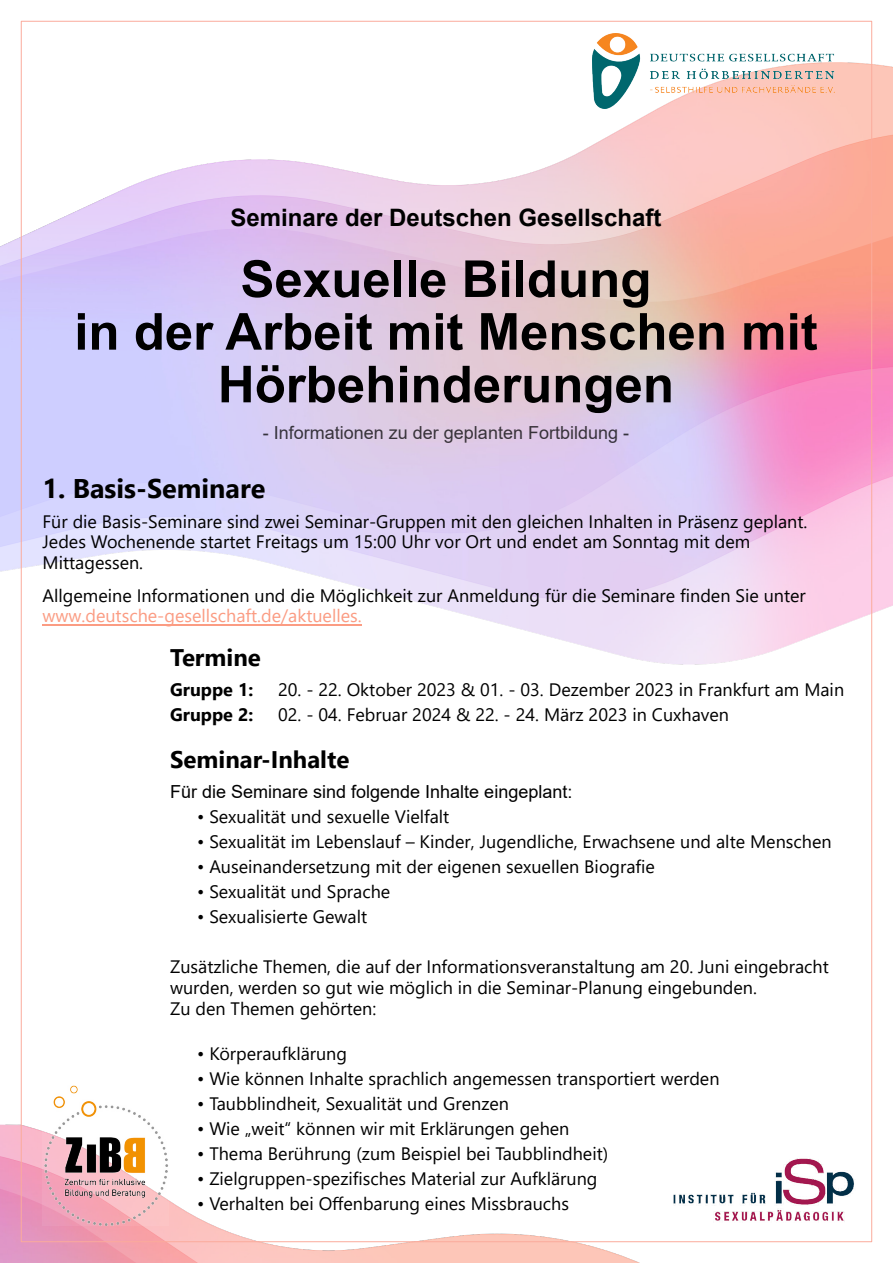
<style>
.page{position:relative;width:893px;height:1263px;background:#fff}
.page>*{position:absolute;margin:0;border:0;box-sizing:border-box;transform-origin:0 0}
.t1{font:700 51px/52.7px "Arial";color:#000;text-align:center}
.t2{font:700 27px "Segoe UI";color:#000}
.t3{font:700 24px "Arial";color:#000}
.t4{font:700 24px "Segoe UI";color:#000}
.t5{font:18px/20.7px "Segoe UI";color:#000}
.t6{font:18px "Arial";color:#000}
.t7{font:18px "Arial";color:rgb(0 0 0/.75)}
.t8{font:18px "Segoe UI";color:#fb9c83}
.t9{font:700 18px "Segoe UI";color:#000}
</style>
<div class="page">
<img style="left:0;top:63px;width:893px;height:601px">
<img style="left:0;top:1124px;width:640px;height:139px">
<img style="left:674px;top:1158px;width:180px;height:64px">
<img style="left:43px;top:1085px;width:126px;height:140px">
<img style="left:592px;top:33px;width:242px;height:75px">
<hr style="left:43px;top:624px;width:319px;height:1px;background:#fb9c83">
<h3 class="t3" style="left:230px;top:209px;width:432px">Seminare der Deutschen Gesellschaft</h3>
<h1 class="t1" style="left:74px;top:257px;width:745px">Sexuelle Bildung<br>in der Arbeit mit Menschen mit<br>Hörbehinderungen</h1>
<p class="t7" style="left:263px;top:426px;width:368px">- Informationen zu der geplanten Fortbildung -</p>
<h2 class="t2" style="left:43px;top:478px;width:224px">1. Basis-Seminare</h2>
<p class="t5" style="left:43px;top:513px;width:766px">Für die Basis-Seminare sind zwei Seminar-Gruppen mit den gleichen Inhalten in Präsenz geplant.<br>Jedes Wochenende startet Freitags um 15:00 Uhr vor Ort und endet am Sonntag mit dem<br>Mittagessen.</p>
<p class="t5" style="left:43px;top:587px;width:765px">Allgemeine Informationen und die Möglichkeit zur Anmeldung für die Seminare finden Sie unter</p>
<p class="t8" style="left:43px;top:609px;width:321px">www.deutsche-gesellschaft.de/aktuelles.</p>
<h3 class="t4" style="left:170px;top:648px;width:92px">Termine</h3>
<p class="t9" style="left:170px;top:682px;width:85px">Gruppe 1:</p>
<p class="t5" style="left:278px;top:680px;width:568px">20. - 22. Oktober 2023 &amp; 01. - 03. Dezember 2023 in Frankfurt am Main</p>
<p class="t9" style="left:170px;top:707px;width:85px">Gruppe 2:</p>
<p class="t5" style="left:278px;top:705px;width:452px">02. - 04. Februar 2024 &amp; 22. - 24. März 2023 in Cuxhaven</p>
<h3 class="t4" style="left:170px;top:750px;width:181px">Seminar-Inhalte</h3>
<p class="t6" style="left:170px;top:785px;width:404px">Für die Seminare sind folgende Inhalte eingeplant:</p>
<p class="t5" style="left:197px;top:808px;width:254px">• Sexualität und sexuelle Vielfalt</p>
<p class="t5" style="left:197px;top:833px;width:636px">• Sexualität im Lebenslauf – Kinder, Jugendliche, Erwachsene und alte Menschen</p>
<p class="t5" style="left:197px;top:858px;width:459px">• Auseinandersetzung mit der eigenen sexuellen Biografie</p>
<p class="t5" style="left:197px;top:883px;width:195px">• Sexualität und Sprache</p>
<p class="t5" style="left:197px;top:908px;width:172px">• Sexualisierte Gewalt</p>
<p class="t5" style="left:170px;top:958px;width:660px">Zusätzliche Themen, die auf der Informationsveranstaltung am 20. Juni eingebracht wurden, werden so gut wie möglich in die Seminar-Planung eingebunden.<br>Zu den Themen gehörten:</p>
<p class="t5" style="left:197px;top:1045px;width:151px">• Körperaufklärung</p>
<p class="t5" style="left:197px;top:1070px;width:524px">• Wie können Inhalte sprachlich angemessen transportiert werden</p>
<p class="t5" style="left:197px;top:1095px;width:313px">• Taubblindheit, Sexualität und Grenzen</p>
<p class="t5" style="left:197px;top:1120px;width:374px">• Wie „weit“ können wir mit Erklärungen gehen</p>
<p class="t5" style="left:197px;top:1145px;width:413px">• Thema Berührung (zum Beispiel bei Taubblindheit)</p>
<p class="t5" style="left:197px;top:1170px;width:402px">• Zielgruppen-spezifisches Material zur Aufklärung</p>
<p class="t5" style="left:197px;top:1195px;width:373px">• Verhalten bei Offenbarung eines Missbrauchs</p>
</div>
